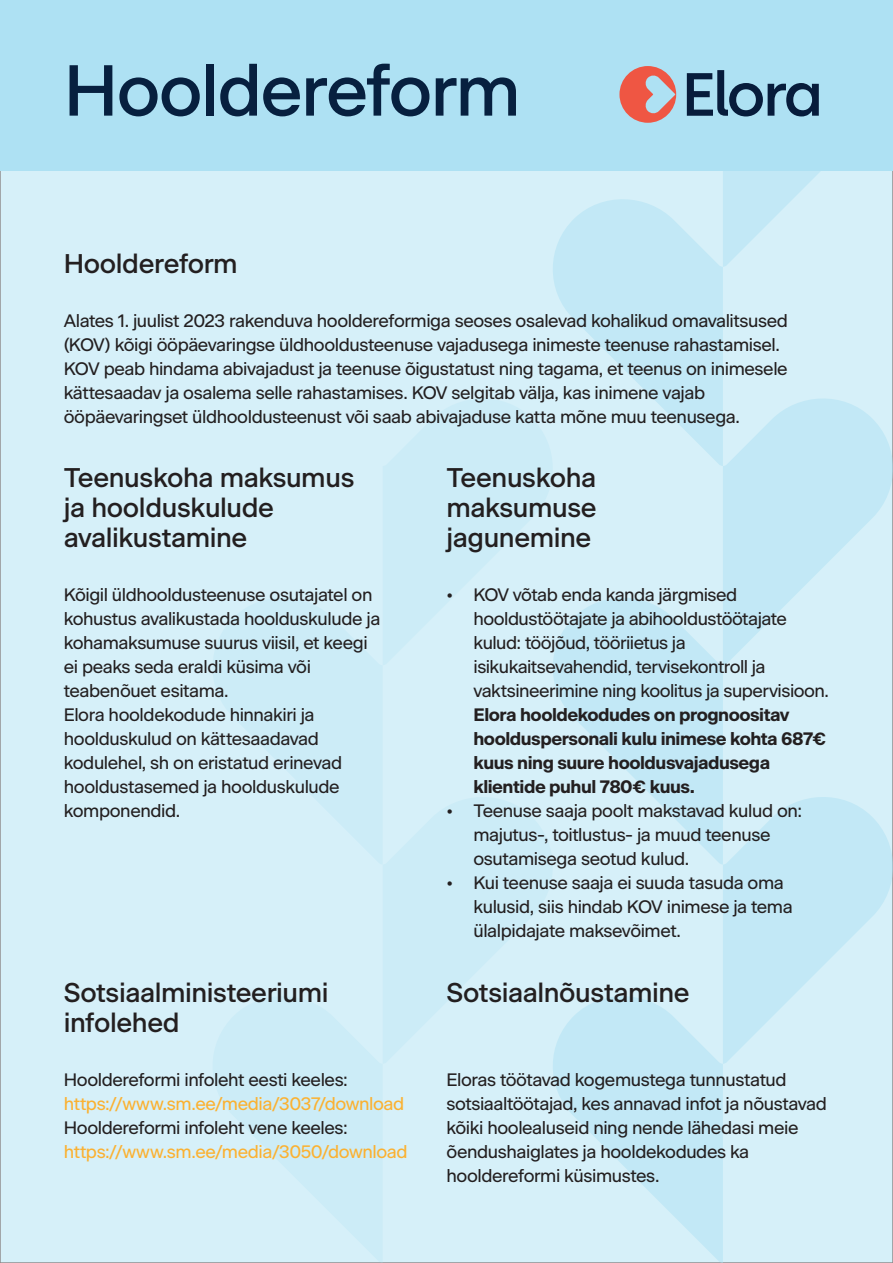
<style>
.page{position:relative;width:893px;height:1263px;background:#d6f0f9}
.page>*{position:absolute;margin:0;border:0;box-sizing:border-box;transform-origin:0 0}
.t1{font:500 72px "Beausite Classic";letter-spacing:-.025em;color:#07203f}
.t2{font:500 27px/30px "Beausite Classic";letter-spacing:-.015em;color:#231f20}
.t3{font:18px/24px "Beausite Classic";letter-spacing:-.025em;color:#231f20}
.t4{font:700 18px/24px "Beausite Classic";letter-spacing:-.025em;color:#231f20}
.t5{font:18px "Beausite Classic";letter-spacing:-.025em;color:#fbb131}
</style>
<div class="page">
<svg style="left:553px;top:199px;width:170px;height:267px;fill:#c2e8f6"></svg>
<svg style="left:723px;top:170px;width:170px;height:97px"></svg>
<svg style="left:553px;top:598px;width:170px;height:266px;fill:#c2e8f6"></svg>
<svg style="left:553px;top:996px;width:170px;height:267px;fill:#c2e8f6"></svg>
<svg style="left:723px;top:391px;width:170px;height:274px;fill:#c2e8f6"></svg>
<svg style="left:723px;top:790px;width:170px;height:274px;fill:#c2e8f6"></svg>
<svg style="left:213px;top:1260px;width:170px;height:3px"></svg>
<div style="left:0;top:0;width:893px;height:170px;background:#aee1f3"></div>
<svg style="left:619px;top:66px;width:57px;height:57px"></svg>
<svg style="left:687px;top:70px;width:132px;height:46px"></svg>
<h1 class="t1" style="left:64px;top:36px;width:458px">Hooldereform</h1>
<h2 class="t2" style="left:64px;top:246px;width:175px">Hooldereform</h2>
<p class="t3" style="left:64px;top:307px;width:726px">Alates 1. juulist 2023 rakenduva hooldereformiga seoses osalevad kohalikud omavalitsused (KOV) kõigi ööpäevaringse üldhooldusteenuse vajadusega inimeste teenuse rahastamisel.<br>KOV peab hindama abivajadust ja teenuse õigustatust ning tagama, et teenus on inimesele kättesaadav ja osalema selle rahastamises. KOV selgitab välja, kas inimene vajab ööpäevaringset üldhooldusteenust või saab abivajaduse katta mõne muu teenusega.</p>
<h2 class="t2" style="left:64px;top:460px;width:292px">Teenuskoha maksumus ja hoolduskulude avalikustamine</h2>
<p class="t3" style="left:64px;top:581px;width:318px">Kõigil üldhooldusteenuse osutajatel on kohustus avalikustada hoolduskulude ja kohamaksumuse suurus viisil, et keegi ei peaks seda eraldi küsima või teabenõuet esitama.<br>Elora hooldekodude hinnakiri ja hoolduskulud on kättesaadavad kodulehel, sh on eristatud erinevad hooldustasemed ja hoolduskulude komponendid.</p>
<h2 class="t2" style="left:64px;top:976px;width:266px">Sotsiaalministeeriumi infolehed</h2>
<p class="t3" style="left:64px;top:1066px;width:286px">Hooldereformi infoleht eesti keeles:</p>
<p class="t5" style="left:64px;top:1090px;width:342px">https://www.sm.ee/media/3037/download</p>
<p class="t3" style="left:64px;top:1114px;width:285px">Hooldereformi infoleht vene keeles:</p>
<p class="t5" style="left:64px;top:1138px;width:345px">https://www.sm.ee/media/3050/download</p>
<h2 class="t2" style="left:446px;top:460px;width:152px;text-align:justify">Teenuskoha maksumuse jagunemine</h2>
<p class="t3" style="left:473px;top:581px;width:357px;text-indent:-27px">• KOV võtab enda kanda järgmised hooldustöötajate ja abihooldustöötajate kulud: tööjõud, tööriietus ja isikukaitsevahendid, tervisekontroll ja vaktsineerimine ning koolitus ja supervisioon.</p>
<p class="t4" style="left:473px;top:701px;width:354px">Elora hooldekodudes on prognoositav hoolduspersonali kulu inimese kohta 687€ kuus ning suure hooldusvajadusega klientide puhul 780€ kuus.</p>
<p class="t3" style="left:473px;top:797px;width:330px;text-indent:-27px">• Teenuse saaja poolt makstavad kulud on: majutus-, toitlustus- ja muud teenuse osutamisega seotud kulud.</p>
<p class="t3" style="left:473px;top:869px;width:321px;text-indent:-27px">• Kui teenuse saaja ei suuda tasuda oma kulusid, siis hindab KOV inimese ja tema ülalpidajate maksevõimet.</p>
<h2 class="t2" style="left:446px;top:976px;width:245px">Sotsiaalnõustamine</h2>
<p class="t3" style="left:446px;top:1066px;width:382px">Eloras töötavad kogemustega tunnustatud sotsiaaltöötajad, kes annavad infot ja nõustavad kõiki hoolealuseid ning nende lähedasi meie õendushaiglates ja hooldekodudes ka hooldereformi küsimustes.</p>
</div>
